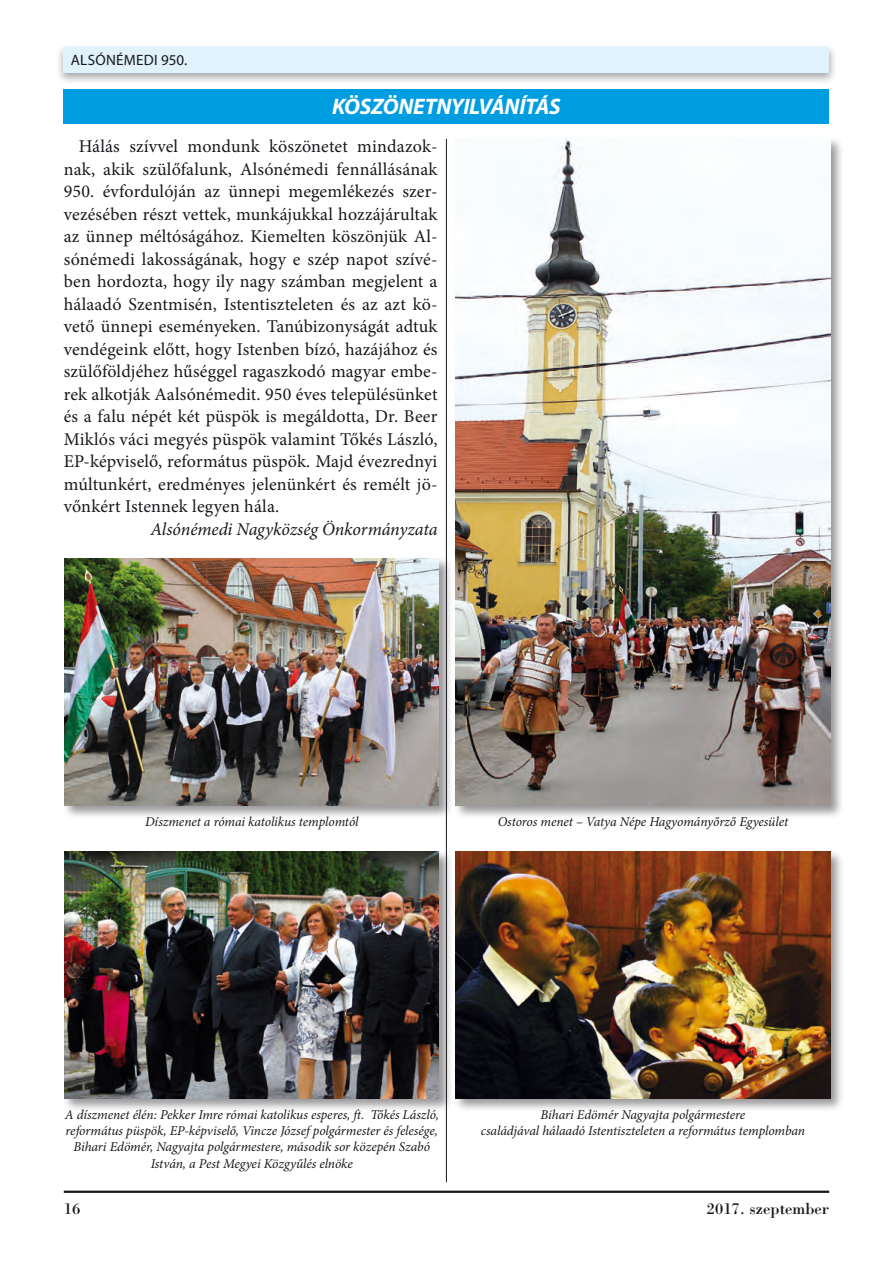
<style>
.page{position:relative;width:893px;height:1263px;background:#fff}
.page>*{position:absolute;margin:0;border:0;box-sizing:border-box;transform-origin:0 0}
.t1{font:italic 700 22.5px "Myriad Pro";letter-spacing:-.01em;color:#fff}
.t2{font:18px/22.5px "Minion Pro";letter-spacing:.01em;color:#1a171c;text-align:justify}
.t3{font:italic 18px "Minion Pro";letter-spacing:-.005em;color:#1a171c}
.t4{font:16.5px "H Bodoni";color:#1a171c}
.t5{font:15px "Myriad Pro";letter-spacing:.02em;color:#1a171c}
.t6{font:italic 13.5px/16.2px "Minion Pro";letter-spacing:-.005em;color:#1a171c;text-align:center}
</style>
<div class="page">
<div style="left:63px;top:89px;width:766px;height:35px;background:#009ee0"></div>
<div style="left:56px;top:43px;width:781px;height:42px;background:#1a171c;opacity:.4"></div>
<div style="left:64px;top:47px;width:765px;height:25px;background:#e0f2fb"></div>
<hr style="left:64px;top:1190px;width:765px;height:3px;background:#1a171c">
<hr style="left:446px;top:139px;width:1px;height:1043px;background:#1a171c">
<div style="left:62px;top:556px;width:391px;height:263px;background:#1a171c;opacity:.45"></div>
<img style="left:65px;top:558px;width:374px;height:247px">
<div style="left:62px;top:849px;width:391px;height:264px;background:#1a171c;opacity:.45"></div>
<img style="left:65px;top:852px;width:374px;height:246px">
<div style="left:454px;top:137px;width:390px;height:682px;background:#1a171c;opacity:.45"></div>
<img style="left:456px;top:139px;width:374px;height:666px">
<div style="left:454px;top:849px;width:390px;height:264px;background:#1a171c;opacity:.45"></div>
<img style="left:456px;top:852px;width:374px;height:246px">
<p class="t5" style="left:71px;top:51px;width:118px">ALSÓNÉMEDI 950.</p>
<p class="t1" style="left:332px;top:92px;width:230px">KÖSZÖNETNYILVÁNÍTÁS</p>
<p class="t2" style="left:64px;top:135px;width:375px;text-indent:15px">Hálás szívvel mondunk köszönetet mindazok&shy;nak, akik szülőfalunk, Alsónémedi fennállásának 950. évfordulóján az ünnepi megemlékezés szer&shy;vezésében részt vettek, munkájukkal hozzájárultak az ünnep méltóságához. Kiemelten köszönjük Al&shy;sónémedi lakosságának, hogy e szép napot szívé&shy;ben hordozta, hogy ily nagy számban megjelent a hálaadó Szentmisén, Istentiszteleten és az azt kö&shy;vető ünnepi eseményeken. Tanúbizonyságát adtuk vendégeink előtt, hogy Istenben bízó, hazájához és szülőföldjéhez hűséggel ragaszkodó magyar embe&shy;rek alkotják Aalsónémedit. 950 éves településünket és a falu népét két püspök is megáldotta, Dr. Beer Miklós váci megyés püspök valamint Tőkés László, EP-képviselő, református püspök. Majd évezrednyi múltunkért, eredményes jelenünkért és remélt jö&shy;vőnkért Istennek legyen hála.</p>
<p class="t3" style="left:150px;top:516px;width:289px">Alsónémedi Nagyközség Önkormányzata</p>
<p class="t6" style="left:145px;top:813px;width:215px">Díszmenet a római katolikus templomtól</p>
<p class="t6" style="left:498px;top:813px;width:292px">Ostoros menet – Vatya Népe Hagyományőrző Egyesület</p>
<p class="t6" style="left:65px;top:1106px;width:376px">A díszmenet élén: Pekker Imre római katolikus esperes, ft. Tőkés László, református püspök, EP-képviselő, Vincze József polgármester és felesége, Bihari Edömér, Nagyajta polgármestere, második sor közepén Szabó István, a Pest Megyei Közgyűlés elnöke</p>
<p class="t4" style="left:64px;top:1198px;width:18px">16</p>
<p class="t6" style="left:481px;top:1106px;width:326px">Bihari Edömér Nagyajta polgármestere<br>családjával hálaadó Istentiszteleten a református templomban</p>
<p class="t4" style="left:707px;top:1198px;width:124px">2017. szeptember</p>
</div>
